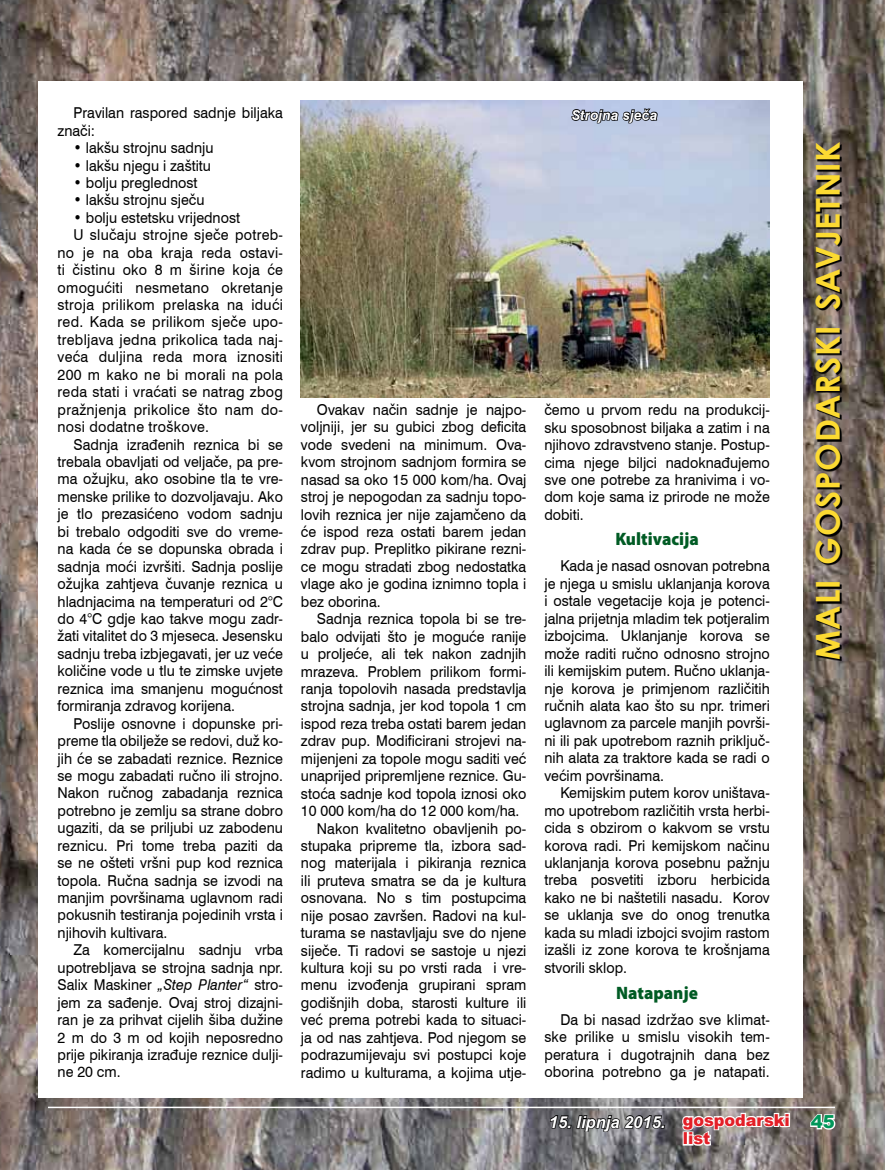
<style>
.page{position:relative;width:885px;height:1170px;background:#fff}
.page>*{position:absolute;margin:0;border:0;box-sizing:border-box;transform-origin:0 0}
.t1{font:700 33px "Century Gothic";letter-spacing:.02em;color:#fcda32}
.t2{font:900 18px "Myriad Pro";color:#005b24;scale:.95 1}
.t3{font:900 18px "Arial";color:#009659}
.t4{font:900 16.5px/18.6px "Arial";color:#e31f27}
.t5{font:italic 700 16.5px "Arial";color:#fff}
.t6{font:15px/17.4px "Swiss 721 BT";color:#000;text-align:justify;scale:.95 1}
.t7{font:15px "Swiss 721 BT";letter-spacing:.02em;color:#000;scale:.95 1}
.t8{font:italic 700 13.5px "Swiss 721 BT";letter-spacing:.015em;color:#fff}
.s1{font-style:italic}
</style>
<div class="page">
<img style="left:0;top:0;width:884px;height:1169px">
<svg style="left:817px;top:144px;width:25px;height:516px;background:#4c4440"></svg>
<hr style="left:48px;top:1106px;width:786px;height:2px;background:#fff">
<svg style="left:680px;top:1111px;width:109px;height:36px"></svg>
<svg style="left:809px;top:1112px;width:28px;height:19px"></svg>
<svg style="left:549px;top:1113px;width:117px;height:19px;background:#4e4d4f"></svg>
<div style="left:38px;top:81px;width:765px;height:1016px;background:#fff"></div>
<img style="left:300px;top:101px;width:469px;height:296px">
<svg style="left:570px;top:100px;width:88px;height:37px;background:#96a0b7"></svg>
<p class="t6" style="left:58px;top:104px;width:239px;text-indent:16px">Pravilan raspored sadnje biljaka znači:</p>
<p class="t6" style="left:74px;top:139px;width:149px">• lakšu strojnu sadnju</p>
<p class="t6" style="left:74px;top:156px;width:146px">• lakšu njegu i zaštitu</p>
<p class="t6" style="left:74px;top:174px;width:132px">• bolju preglednost</p>
<p class="t6" style="left:74px;top:191px;width:139px">• lakšu strojnu sječu</p>
<p class="t6" style="left:74px;top:209px;width:177px">• bolju estetsku vrijednost</p>
<p class="t7" style="left:74px;top:226px;width:222px">U slučaju strojne sječe potreb-</p>
<p class="t7" style="left:58px;top:243px;width:239px">no je na oba kraja reda ostavi-</p>
<p class="t7" style="left:58px;top:261px;width:239px">ti čistinu oko 8 m širine koja će</p>
<p class="t7" style="left:58px;top:278px;width:239px">omogućiti nesmetano okretanje</p>
<p class="t7" style="left:58px;top:295px;width:239px">stroja prilikom prelaska na idući</p>
<p class="t7" style="left:58px;top:313px;width:239px">red. Kada se prilikom sječe upo-</p>
<p class="t7" style="left:58px;top:330px;width:239px">trebljava jedna prikolica tada naj-</p>
<p class="t7" style="left:58px;top:348px;width:239px">veća duljina reda mora iznositi</p>
<p class="t7" style="left:58px;top:365px;width:239px">200 m kako ne bi morali na pola</p>
<p class="t7" style="left:58px;top:383px;width:239px">reda stati i vraćati se natrag zbog</p>
<p class="t7" style="left:58px;top:400px;width:239px">pražnjenja prikolice što nam do-</p>
<p class="t7" style="left:58px;top:417px;width:161px">nosi dodatne troškove.</p>
<p class="t6" style="left:74px;top:435px;width:222px">Sadnja izrađenih reznica bi se</p>
<p class="t6" style="left:58px;top:453px;width:239px">trebala obavljati od veljače, pa pre-</p>
<p class="t6" style="left:58px;top:470px;width:239px">ma ožujku, ako osobine tla te vre-</p>
<p class="t6" style="left:58px;top:487px;width:239px">menske prilike to dozvoljavaju. Ako</p>
<p class="t6" style="left:58px;top:505px;width:239px">je tlo prezasićeno vodom sadnju</p>
<p class="t6" style="left:58px;top:522px;width:239px">bi trebalo odgoditi sve do vreme-</p>
<p class="t6" style="left:58px;top:540px;width:239px">na kada će se dopunska obrada i</p>
<p class="t6" style="left:58px;top:557px;width:239px">sadnja moći izvršiti. Sadnja poslije</p>
<p class="t6" style="left:58px;top:575px;width:239px">ožujka zahtjeva čuvanje reznica u</p>
<p class="t6" style="left:58px;top:592px;width:239px">hladnjacima na temperaturi od 2°C</p>
<p class="t6" style="left:58px;top:609px;width:239px">do 4°C gdje kao takve mogu zadr-</p>
<p class="t6" style="left:58px;top:627px;width:239px">žati vitalitet do 3 mjeseca. Jesensku</p>
<p class="t6" style="left:58px;top:644px;width:239px">sadnju treba izbjegavati, jer uz veće</p>
<p class="t6" style="left:58px;top:662px;width:239px">količine vode u tlu te zimske uvjete</p>
<p class="t6" style="left:58px;top:679px;width:239px">reznica ima smanjenu mogućnost</p>
<p class="t6" style="left:58px;top:697px;width:188px">formiranja zdravog korijena.</p>
<p class="t6" style="left:74px;top:714px;width:222px">Poslije osnovne i dopunske pri-</p>
<p class="t6" style="left:58px;top:731px;width:239px">preme tla obilježe se redovi, duž ko-</p>
<p class="t6" style="left:58px;top:749px;width:239px">jih će se zabadati reznice. Reznice</p>
<p class="t6" style="left:58px;top:766px;width:239px">se mogu zabadati ručno ili strojno.</p>
<p class="t6" style="left:58px;top:784px;width:239px">Nakon ručnog zabadanja reznica</p>
<p class="t6" style="left:58px;top:801px;width:239px">potrebno je zemlju sa strane dobro</p>
<p class="t6" style="left:58px;top:819px;width:239px">ugaziti, da se priljubi uz zabodenu</p>
<p class="t6" style="left:58px;top:836px;width:239px">reznicu. Pri tome treba paziti da</p>
<p class="t6" style="left:58px;top:853px;width:239px">se ne ošteti vršni pup kod reznica</p>
<p class="t6" style="left:58px;top:871px;width:239px">topola. Ručna sadnja se izvodi na</p>
<p class="t6" style="left:58px;top:888px;width:239px">manjim površinama uglavnom radi</p>
<p class="t6" style="left:58px;top:906px;width:239px">pokusnih testiranja pojedinih vrsta i</p>
<p class="t6" style="left:58px;top:923px;width:117px">njihovih kultivara.</p>
<p class="t6" style="left:74px;top:941px;width:222px">Za komercijalnu sadnju vrba</p>
<p class="t6" style="left:58px;top:958px;width:239px">upotrebljava se strojna sadnja npr.</p>
<p class="t6" style="left:58px;top:975px;width:239px">Salix Maskiner <span class="s1">„Step Planter“</span> stro-</p>
<p class="t6" style="left:58px;top:993px;width:239px">jem za sađenje. Ovaj stroj dizajni-</p>
<p class="t6" style="left:58px;top:1010px;width:239px">ran je za prihvat cijelih šiba dužine</p>
<p class="t6" style="left:58px;top:1028px;width:239px">2 m do 3 m od kojih neposredno</p>
<p class="t6" style="left:58px;top:1045px;width:239px">prije pikiranja izrađuje reznice dulji-</p>
<p class="t6" style="left:58px;top:1063px;width:68px">ne 20 cm.</p>
<p class="t6" style="left:301px;top:401px;width:239px;text-indent:16px">Ovakav način sadnje je najpo&shy;voljniji, jer su gubici zbog deficita vode svedeni na minimum. Ova&shy;kvom strojnom sadnjom formira se nasad sa oko 15 000 kom/ha. Ovaj stroj je nepogodan za sadnju topo&shy;lovih reznica jer nije zajamčeno da će ispod reza ostati barem jedan zdrav pup. Preplitko pikirane rezni&shy;ce mogu stradati zbog nedostatka vlage ako je godina iznimno topla i bez oborina.</p>
<p class="t6" style="left:317px;top:610px;width:222px">Sadnja reznica topola bi se tre-</p>
<p class="t6" style="left:301px;top:627px;width:239px">balo odvijati što je moguće ranije</p>
<p class="t6" style="left:301px;top:645px;width:239px">u proljeće, ali tek nakon zadnjih</p>
<p class="t6" style="left:301px;top:662px;width:239px">mrazeva. Problem prilikom formi-</p>
<p class="t6" style="left:301px;top:679px;width:239px">ranja topolovih nasada predstavlja</p>
<p class="t6" style="left:301px;top:697px;width:239px">strojna sadnja, jer kod topola 1 cm</p>
<p class="t6" style="left:301px;top:714px;width:239px">ispod reza treba ostati barem jedan</p>
<p class="t6" style="left:301px;top:732px;width:239px">zdrav pup. Modificirani strojevi na-</p>
<p class="t6" style="left:301px;top:749px;width:239px">mijenjeni za topole mogu saditi već</p>
<p class="t6" style="left:301px;top:767px;width:239px">unaprijed pripremljene reznice. Gu-</p>
<p class="t6" style="left:301px;top:784px;width:239px">stoća sadnje kod topola iznosi oko</p>
<p class="t6" style="left:301px;top:801px;width:231px">10 000 kom/ha do 12 000 kom/ha.</p>
<p class="t6" style="left:317px;top:819px;width:222px">Nakon kvalitetno obavljenih po-</p>
<p class="t6" style="left:301px;top:836px;width:239px">stupaka pripreme tla, izbora sad-</p>
<p class="t6" style="left:301px;top:854px;width:239px">nog materijala i pikiranja reznica</p>
<p class="t6" style="left:301px;top:871px;width:239px">ili pruteva smatra se da je kultura</p>
<p class="t6" style="left:301px;top:889px;width:239px">osnovana. No s tim postupcima</p>
<p class="t6" style="left:301px;top:906px;width:239px">nije posao završen. Radovi na kul-</p>
<p class="t6" style="left:301px;top:923px;width:239px">turama se nastavljaju sve do njene</p>
<p class="t6" style="left:301px;top:941px;width:239px">siječe. Ti radovi se sastoje u njezi</p>
<p class="t6" style="left:301px;top:958px;width:239px">kultura koji su po vrsti rada i vre-</p>
<p class="t6" style="left:301px;top:976px;width:239px">menu izvođenja grupirani spram</p>
<p class="t6" style="left:301px;top:993px;width:239px">godišnjih doba, starosti kulture ili</p>
<p class="t6" style="left:301px;top:1011px;width:239px">već prema potrebi kada to situaci-</p>
<p class="t6" style="left:301px;top:1028px;width:239px">ja od nas zahtjeva. Pod njegom se</p>
<p class="t6" style="left:301px;top:1045px;width:239px">podrazumijevaju svi postupci koje</p>
<p class="t6" style="left:301px;top:1063px;width:239px">radimo u kulturama, a kojima utje-</p>
<p class="t8" style="left:572px;top:107px;width:87px">Strojna sječa</p>
<p class="t6" style="left:544px;top:401px;width:239px">čemo u prvom redu na produkcij&shy;sku sposobnost biljaka a zatim i na njihovo zdravstveno stanje. Postup&shy;cima njege biljci nadoknađujemo sve one potrebe za hranivima i vo&shy;dom koje sama iz prirode ne može dobiti.</p>
<p class="t2" style="left:615px;top:527px;width:89px">Kultivacija</p>
<p class="t6" style="left:544px;top:557px;width:239px;text-indent:16px">Kada je nasad osnovan potrebna je njega u smislu uklanjanja korova i ostale vegetacije koja je potenci&shy;jalna prijetnja mladim tek potjeralim izbojcima. Uklanjanje korova se može raditi ručno odnosno strojno ili kemijskim putem. Ručno uklanja&shy;nje korova je primjenom različitih ručnih alata kao što su npr. trimeri uglavnom za parcele manjih površi&shy;ni ili pak upotrebom raznih priključ&shy;nih alata za traktore kada se radi o većim površinama.</p>
<p class="t6" style="left:544px;top:784px;width:239px;text-indent:16px">Kemijskim putem korov uništava&shy;mo upotrebom različitih vrsta herbi&shy;cida s obzirom o kakvom se vrstu korova radi. Pri kemijskom načinu uklanjanja korova posebnu pažnju treba posvetiti izboru herbicida kako ne bi naštetili nasadu. Korov se uklanja sve do onog trenutka kada su mladi izbojci svojim rastom izašli iz zone korova te krošnjama stvorili sklop.</p>
<p class="t2" style="left:616px;top:980px;width:88px">Natapanje</p>
<p class="t6" style="left:544px;top:1010px;width:239px;text-indent:16px">Da bi nasad izdržao sve klimat&shy;ske prilike u smislu visokih tem&shy;peratura i dugotrajnih dana bez oborina potrebno ga je natapati.</p>
<h1 class="t1" style="left:802px;top:659px;width:519px;rotate:-90deg">MALI GOSPODARSKI SAVJETNIK</h1>
<p class="t4" style="left:682px;top:1109px;width:109px">gospodarski list</p>
<p class="t5" style="left:549px;top:1110px;width:118px">15. lipnja 2015.</p>
<p class="t3" style="left:810px;top:1108px;width:26px">45</p>
</div>
